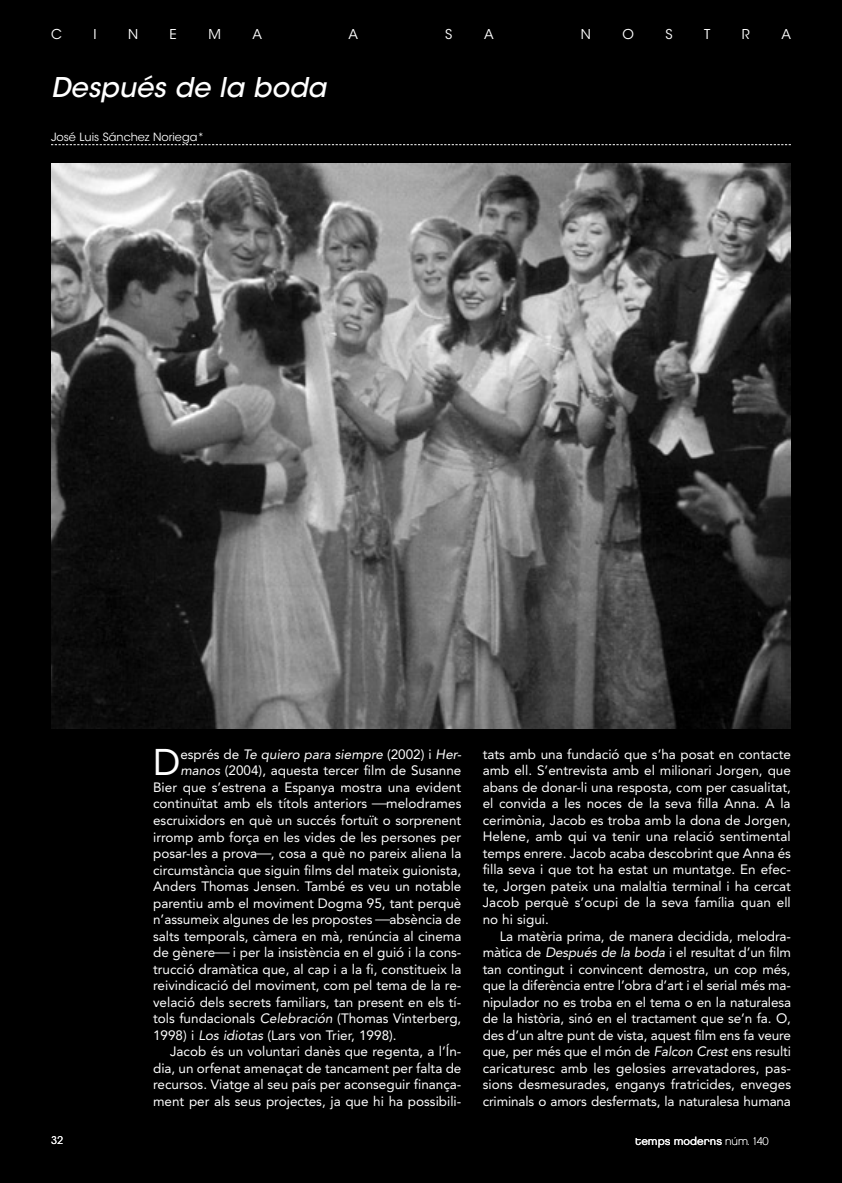
<style>
.page{position:relative;width:842px;height:1183px;background:#fff}
.page>*{position:absolute;margin:0;border:0;box-sizing:border-box;transform-origin:0 0}
.t1{font:36.75px "Avenir LT Std";color:#fff}
.t2{font:italic 500 27px "ITC Avant Garde Std";color:#fff}
.t3{font:13.5px/16.5px "Avenir LT Std";color:#fff;text-align:justify}
.t4{font:italic 13.5px "Avenir LT Std";color:#fff}
.t5{font:13.5px "ITC Avant Garde Std";color:#fff}
.t6{font:11.25px "ITC Avant Garde Std";color:#fff}
.t7{font:11.25px "Chalet London Nineteen Eighty";color:#fff}
.t8{font:10.5px "ITC Avant Garde Std";color:#fff}
.s1{font-style:normal}
.s2{font-style:italic}
.s3{font-family:"Chalet Paris Nineteen Eighty"}
</style>
<div class="page">
<div style="left:0;top:0;width:842px;height:1182px;background:#000"></div>
<svg style="left:51px;top:144px;width:740px;height:1px"></svg>
<img style="left:51px;top:164px;width:740px;height:564px">
<p class="t5" style="left:51px;top:26px;width:12px">C</p>
<p class="t5" style="left:93px;top:26px;width:5px">I</p>
<p class="t5" style="left:128px;top:26px;width:12px">N</p>
<p class="t5" style="left:170px;top:26px;width:9px">E</p>
<p class="t5" style="left:208px;top:26px;width:14px">M</p>
<p class="t5" style="left:252px;top:26px;width:11px">A</p>
<p class="t5" style="left:348px;top:26px;width:11px">A</p>
<p class="t5" style="left:445px;top:26px;width:9px">S</p>
<p class="t5" style="left:484px;top:26px;width:11px">A</p>
<p class="t5" style="left:581px;top:26px;width:12px">N</p>
<p class="t5" style="left:622px;top:26px;width:13px">O</p>
<p class="t5" style="left:665px;top:26px;width:9px">S</p>
<p class="t5" style="left:704px;top:26px;width:8px">T</p>
<p class="t5" style="left:742px;top:26px;width:9px">R</p>
<p class="t5" style="left:781px;top:26px;width:11px">A</p>
<h2 class="t2" style="left:51px;top:70px;width:277px">Después de la boda</h2>
<p class="t6" style="left:51px;top:130px;width:155px">José Luis Sánchez Noriega*</p>
<h1 class="t1" style="left:153px;top:741px;width:29px">D</h1>
<p class="t4" style="left:180px;top:746px;width:282px"><span class="s1">esprés de</span> Te quiero para siempre <span class="s1">(2002) i</span> Her-</p>
<p class="t3" style="left:180px;top:762px;width:283px"><span class="s2">manos</span> (2004), aquesta tercer film de Susanne</p>
<p class="t3" style="left:153px;top:779px;width:310px">Bier que s’estrena a Espanya mostra una evident</p>
<p class="t3" style="left:153px;top:795px;width:216px">continuïtat amb els títols anteriors</p>
<p class="t3" style="left:153px;top:795px;width:310px;text-indent:233px">melodrames escruixidors en què un succés fortuït o sorprenent irromp amb força en les vides de les persones per posar-les a prova , cosa a què no pareix aliena la circumstància que siguin films del mateix guionista, Anders Thomas Jensen. També es veu un notable parentiu amb el moviment Dogma 95, tant perquè n’assumeix algunes de les propostes absència de salts temporals, càmera en mà, renúncia al cinema de gènere</p>
<p class="t3" style="left:153px;top:943px;width:310px;text-indent:80px">i per la insistència en el guió i la cons&shy;trucció dramàtica que, al cap i a la fi, constitueix la reivindicació del moviment, com pel tema de la re&shy;velació dels secrets familiars, tan present en els tí&shy;tols fundacionals <span class="s2">Celebración</span> (Thomas Vinterberg, 1998) i <span class="s2">Los idiotas</span> (Lars von Trier, 1998).</p>
<p class="t3" style="left:153px;top:1042px;width:310px;text-indent:17px">Jacob és un voluntari danès que regenta, a l’Ín&shy;dia, un orfenat amenaçat de tancament per falta de recursos. Viatge al seu país per aconseguir finança&shy;ment per als seus projectes, ja que hi ha possibili-</p>
<p class="t3" style="left:483px;top:745px;width:310px">tats amb una fundació que s’ha posat en contacte amb ell. S’entrevista amb el milionari Jorgen, que abans de donar-li una resposta, com per casualitat, el convida a les noces de la seva filla Anna. A la cerimònia, Jacob es troba amb la dona de Jorgen, Helene, amb qui va tenir una relació sentimental temps enrere. Jacob acaba descobrint que Anna és filla seva i que tot ha estat un muntatge. En efec&shy;te, Jorgen pateix una malaltia terminal i ha cercat Jacob perquè s’ocupi de la seva família quan ell no hi sigui.</p>
<p class="t3" style="left:483px;top:927px;width:310px;text-indent:17px">La matèria prima, de manera decidida, melodra&shy;màtica de <span class="s2">Después de la boda</span> i el resultat d’un film tan contingut i convincent demostra, un cop més, que la diferència entre l’obra d’art i el serial més ma&shy;nipulador no es troba en el tema o en la naturalesa de la història, sinó en el tractament que se’n fa. O, des d’un altre punt de vista, aquest film ens fa veure que, per més que el món de <span class="s2">Falcon Crest</span> ens resulti caricaturesc amb les gelosies arrevatadores, pas&shy;sions desmesurades, enganys fratricides, enveges criminals o amors desfermats, la naturalesa humana</p>
<p class="t8" style="left:51px;top:1133px;width:14px">32</p>
<p class="t7" style="left:635px;top:1133px;width:135px">temps moderns <span class="s3">núm. 140</span></p>
</div>
